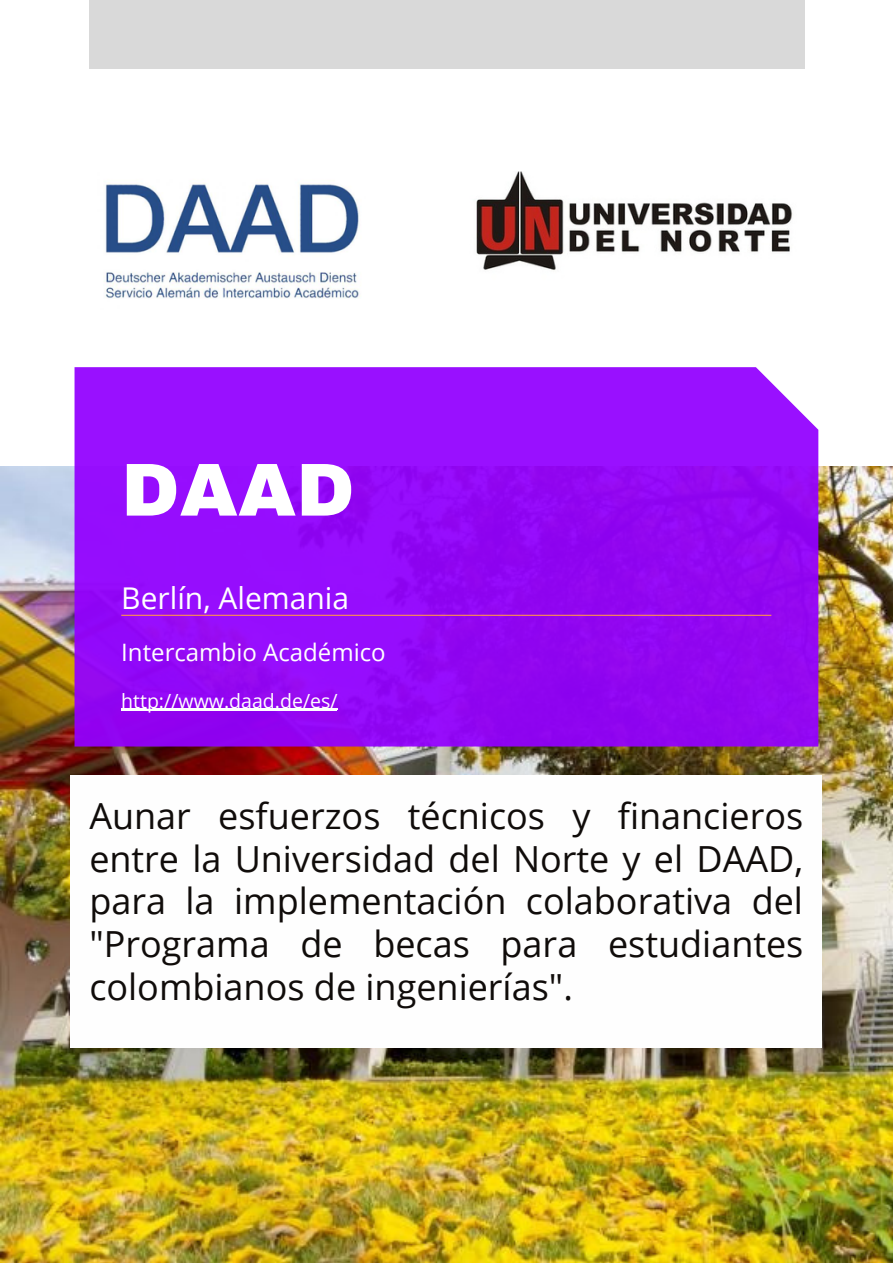
<style>
.page{position:relative;width:893px;height:1264px;background:#fff}
.page>*{position:absolute;margin:0;border:0;box-sizing:border-box;transform-origin:0 0}
.t1{font:900 75px "Archivo";color:#fff}
.t2{font:36px/42.8px "Open Sans";color:#100c0a;text-align:justify}
.t3{font:30px "Open Sans";color:#fff}
.t4{font:24px "Open Sans";color:#fff}
.t5{font:19.5px "Open Sans";color:#fff}
</style>
<div class="page">
<img style="left:0;top:466px;width:892px;height:796px">
<div style="left:89px;top:0;width:715px;height:69px;background:#d9d9d9"></div>
<img style="left:476px;top:171px;width:317px;height:99px">
<svg style="left:74px;top:367px;width:744px;height:379px;background:#950cf7"></svg>
<hr style="left:121px;top:614px;width:650px;height:2px;background:#ff914d">
<div style="left:71px;top:775px;width:751px;height:272px;background:#fefefe"></div>
<img style="left:105px;top:183px;width:255px;height:116px">
<hr style="left:121px;top:708px;width:216px;height:2px;background:#fff">
<h1 class="t1" style="left:121px;top:450px;width:235px">DAAD</h1>
<p class="t3" style="left:121px;top:576px;width:229px">Berlín, Alemania</p>
<p class="t4" style="left:121px;top:635px;width:266px">Intercambio Académico</p>
<p class="t5" style="left:121px;top:687px;width:218px">http://www.daad.de/es/</p>
<p class="t2" style="left:89px;top:793px;width:715px">Aunar esfuerzos técnicos y financieros entre la Universidad del Norte y el DAAD, para la implementación colaborativa del "Programa de becas para estudiantes colombianos de ingenierías".</p>
</div>
